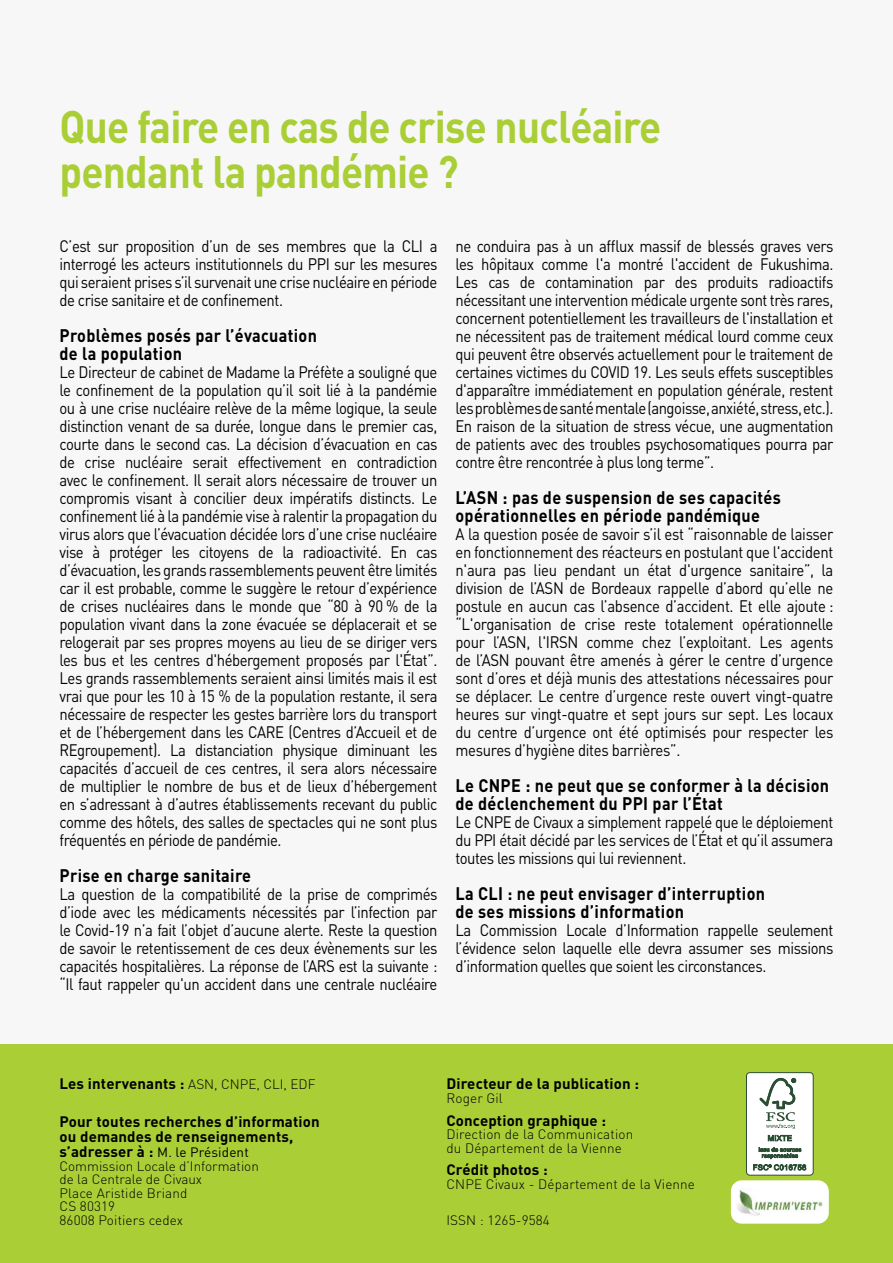
<style>
.page{position:relative;width:893px;height:1263px;background:#fff}
.page>*{position:absolute;margin:0;border:0;box-sizing:border-box;transform-origin:0 0}
.t1{font:700 45px/45px "DIN";letter-spacing:-.02em;color:#aace36;scale:.9 1}
.t2{font:700 18px/18px "DIN";letter-spacing:.02em;color:#000;scale:.9 1}
.t3{font:16.5px/18px "DIN";letter-spacing:-.03em;color:#000;text-align:justify;scale:.9 1}
.t4{font:700 15px/15px "DIN";letter-spacing:.01em;color:#000}
.t5{font:300 13.5px/13.5px "DIN";letter-spacing:.01em;color:#000}
.s1{font-weight:300;font-size:13.5px}
.s2{font-weight:700;font-size:15px}
.s3{font-weight:400}
</style>
<div class="page">
<div style="left:0;top:0;width:893px;height:1044px;background:#f7f7f7"></div>
<hr style="left:0;top:684px;width:1px;height:522px;background:#f0f0f0">
<div style="left:0;top:1044px;width:893px;height:219px;background:#aace36"></div>
<div style="left:746px;top:1073px;width:67px;height:102px;background:#fff;border-radius:3px"></div>
<div style="left:746px;top:1072px;width:67px;height:103px;border:1px solid #2b4d33;border-radius:3px"></div>
<svg style="left:759px;top:1078px;width:37px;height:63px"></svg>
<svg style="left:753px;top:1147px;width:53px;height:23px"></svg>
<svg style="left:731px;top:1180px;width:98px;height:44px;background:#f7faed"></svg>
<img style="left:734px;top:1189px;width:90px;height:26px">
<h1 class="t1" style="left:60px;top:103px;width:670px">Que faire en cas de crise nucléaire pendant la pandémie ?</h1>
<p class="t3" style="left:60px;top:237px;width:421px">C’est sur proposition d’un de ses membres que la CLI a interrogé les acteurs institutionnels du PPI sur les mesures qui seraient prises s’il survenait une crise nucléaire en période de crise sanitaire et de confinement.</p>
<p class="t2" style="left:60px;top:326px;width:288px">Problèmes posés par l’évacuation de la population</p>
<p class="t3" style="left:60px;top:363px;width:421px">Le Directeur de cabinet de Madame la Préfète a souligné que le confinement de la population qu’il soit lié à la pandémie ou à une crise nucléaire relève de la même logique, la seule distinction venant de sa durée, longue dans le premier cas, courte dans le second cas. La décision d’évacuation en cas de crise nucléaire serait effectivement en contradiction avec le confinement. Il serait alors nécessaire de trouver un compromis visant à concilier deux impératifs distincts. Le confinement lié à la pandémie vise à ralentir la propagation du virus alors que l’évacuation décidée lors d’une crise nucléaire vise à protéger les citoyens de la radioactivité. En cas d’évacuation, les grands rassemblements peuvent être limités car il est probable, comme le suggère le retour d’expérience de crises nucléaires dans le monde que “80 à 90 % de la population vivant dans la zone évacuée se déplacerait et se relogerait par ses propres moyens au lieu de se diriger vers les bus et les centres d'hébergement proposés par l'État”.<br>Les grands rassemblements seraient ainsi limités mais il est vrai que pour les 10 à 15 % de la population restante, il sera nécessaire de respecter les gestes barrière lors du transport et de l’hébergement dans les CARE (Centres d’Accueil et de REgroupement). La distanciation physique diminuant les capacités d’accueil de ces centres, il sera alors nécessaire de multiplier le nombre de bus et de lieux d’hébergement en s’adressant à d’autres établissements recevant du public comme des hôtels, des salles de spectacles qui ne sont plus fréquentés en période de pandémie.</p>
<p class="t2" style="left:60px;top:866px;width:214px">Prise en charge sanitaire</p>
<p class="t3" style="left:60px;top:885px;width:421px">La question de la compatibilité de la prise de comprimés d’iode avec les médicaments nécessités par l’infection par le Covid-19 n’a fait l’objet d’aucune alerte. Reste la question de savoir le retentissement de ces deux évènements sur les capacités hospitalières. La réponse de l’ARS est la suivante : “Il faut rappeler qu'un accident dans une centrale nucléaire</p>
<p class="t3" style="left:455px;top:237px;width:421px">ne conduira pas à un afflux massif de blessés graves vers les hôpitaux comme l'a montré l'accident de Fukushima.<br>Les cas de contamination par des produits radioactifs nécessitant une intervention médicale urgente sont très rares, concernent potentiellement les travailleurs de l'installation et ne nécessitent pas de traitement médical lourd comme ceux qui peuvent être observés actuellement pour le traitement de certaines victimes du COVID 19. Les seuls effets susceptibles d'apparaître immédiatement en population générale, restent les problèmes de santé mentale (angoisse, anxiété, stress, etc.).<br>En raison de la situation de stress vécue, une augmentation de patients avec des troubles psychosomatiques pourra par contre être rencontrée à plus long terme”.</p>
<p class="t2" style="left:455px;top:488px;width:363px">L’ASN : pas de suspension de ses capacités opérationnelles en période pandémique</p>
<p class="t3" style="left:455px;top:525px;width:421px">A la question posée de savoir s’il est “raisonnable de laisser en fonctionnement des réacteurs en postulant que l'accident n'aura pas lieu pendant un état d'urgence sanitaire”, la division de l’ASN de Bordeaux rappelle d’abord qu’elle ne postule en aucun cas l’absence d’accident. Et elle ajoute : “L'organisation de crise reste totalement opérationnelle pour l’ASN, l'IRSN comme chez l’exploitant. Les agents de l’ASN pouvant être amenés à gérer le centre d’urgence sont d’ores et déjà munis des attestations nécessaires pour se déplacer. Le centre d’urgence reste ouvert vingt-quatre heures sur vingt-quatre et sept jours sur sept. Les locaux du centre d’urgence ont été optimisés pour respecter les mesures d’hygiène dites barrières”.</p>
<p class="t2" style="left:455px;top:776px;width:417px">Le CNPE : ne peut que se conformer à la décision de déclenchement du PPI par l’État</p>
<p class="t3" style="left:455px;top:813px;width:421px">Le CNPE de Civaux a simplement rappelé que le déploiement du PPI était décidé par les services de l’État et qu’il assumera toutes les missions qui lui reviennent.</p>
<p class="t2" style="left:455px;top:884px;width:345px">La CLI : ne peut envisager d’interruption de ses missions d’information</p>
<p class="t3" style="left:455px;top:921px;width:421px">La Commission Locale d’Information rappelle seulement l’évidence selon laquelle elle devra assumer ses missions d’information quelles que soient les circonstances.</p>
<p class="t4" style="left:60px;top:1076px;width:257px">Les intervenants : <span class="s1">ASN, CNPE, CLI, EDF</span></p>
<p class="t4" style="left:60px;top:1113px;width:262px">Pour toutes recherches d’information ou demandes de renseignements,</p>
<p class="t5" style="left:60px;top:1145px;width:201px"><span class="s2">s’adresser à :</span> <span class="s3">M. le Président<br></span>Commission Locale d’Information de la Centrale de Civaux<br>Place Aristide Briand<br>CS 80319<br>86008 Poitiers cedex</p>
<p class="t4" style="left:446px;top:1076px;width:194px">Directeur de la publication :</p>
<p class="t5" style="left:446px;top:1091px;width:58px">Roger Gil</p>
<p class="t4" style="left:446px;top:1112px;width:161px">Conception graphique :</p>
<p class="t5" style="left:446px;top:1127px;width:188px">Direction de la Communication du Département de la Vienne</p>
<p class="t4" style="left:446px;top:1161px;width:103px">Crédit photos :</p>
<p class="t5" style="left:446px;top:1177px;width:250px">CNPE Civaux - Département de la Vienne</p>
<p class="t5" style="left:446px;top:1213px;width:105px">ISSN : 1265-9584</p>
</div>
